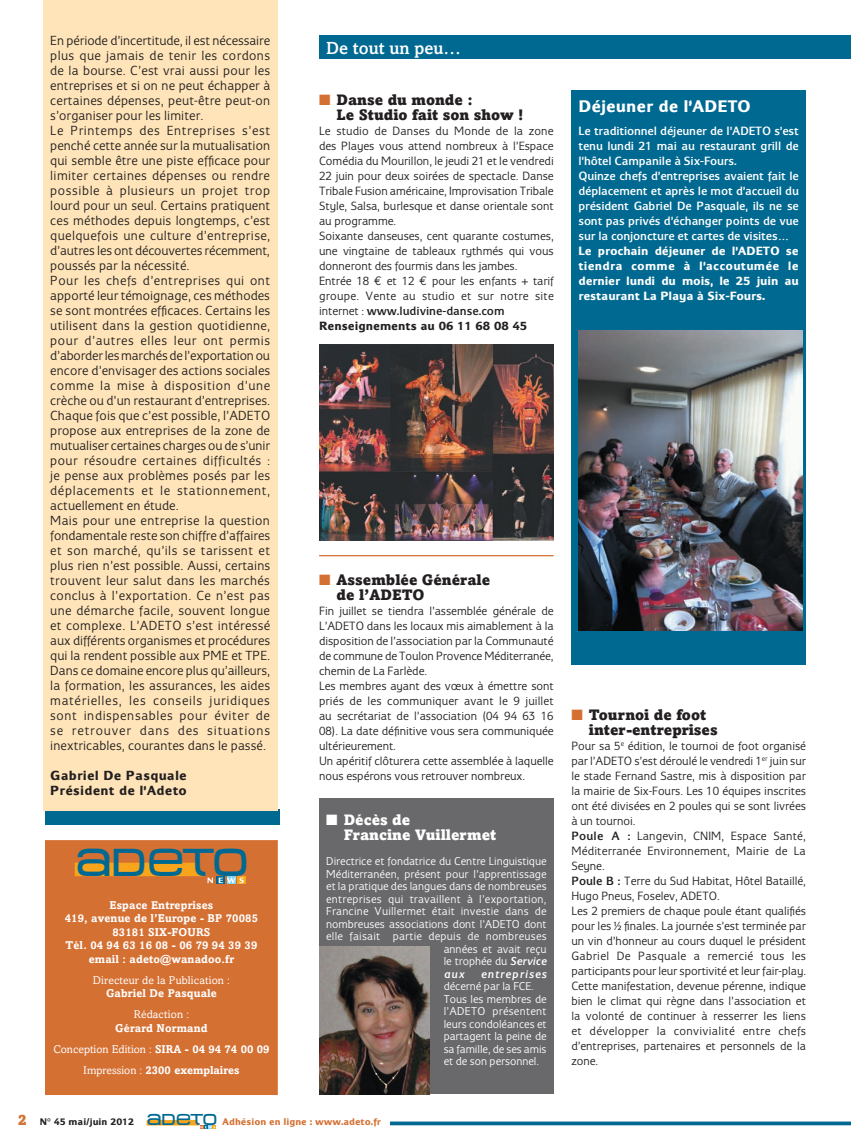
<style>
.page{position:relative;width:851px;height:1134px;background:#fff}
.page>*{position:absolute;margin:0;border:0;box-sizing:border-box;transform-origin:0 0}
.t1{font:38.75px "Metro DF";letter-spacing:-.01em;color:#006991}
.t2{font:700 17.5px "Eurocrat";color:#fff}
.t3{font:500 17.5px "Amasis";color:#fff}
.t4{font:900 15px/15px "Amasis";color:#231f20}
.t5{font:900 15px/15px "Amasis";color:#fff}
.t6{font:900 15px "Amasis";color:#d57033}
.t7{font:13.75px/15px "Eurocrat";letter-spacing:.015em;color:#231f20}
.t8{font:700 13.75px/15px "Eurocrat";letter-spacing:.015em;color:#231f20}
.t9{font:12.5px/15px "Eurocrat";color:#231f20}
.t10{font:500 12.5px/15px "Eurocrat";letter-spacing:-.01em;color:#fff}
.t11{font:700 12.5px/15px "Eurocrat";letter-spacing:-.01em;color:#fff;text-align:justify}
.t12{font:11.88px/12.5px "Eurocrat";color:#fff}
.t13{font:11.88px "Eurocrat";letter-spacing:.02em;color:#fff}
.t14{font:11.88px "Eurocrat";letter-spacing:.025em;color:#fff}
.t15{font:italic 500 11.88px "Eurocrat";letter-spacing:.075em;color:#fff}
.t16{font:700 11.25px/13.5px "Amasis";letter-spacing:.015em;color:#fff;text-align:center}
.t17{font:11.25px "Amasis";letter-spacing:.015em;color:#fff}
.t18{font:700 10px "Eurocrat";color:#d57033}
.s1{font-weight:400}
.s2{color:#d57033}
.s3{font-family:"Euro Mono"}
.s4{font-weight:500}
.s5{font-weight:700}
.s6{font-weight:500;font-style:italic}
.s7{color:#231f20}
.s8{font-family:"Metro DF";font-weight:400;font-size:15.75px;color:#006991}
</style>
<div class="page">
<div style="left:319px;top:35px;width:531px;height:23px;background:#006991"></div>
<hr style="left:319px;top:555px;width:234px;height:1px;background:#d57033">
<img style="left:319px;top:344px;width:234px;height:196px">
<svg style="left:147px;top:1120px;width:69px;height:9px"></svg>
<svg style="left:390px;top:1121px;width:460px;height:4px;background:#237da0"></svg>
<div style="left:46px;top:841px;width:231px;height:253px;background:#d57033"></div>
<div style="left:45px;top:840px;width:233px;height:255px;border:1px solid #d57033"></div>
<div style="left:45px;top:810px;width:234px;height:15px;background:#006991"></div>
<svg style="left:75px;top:863px;width:138px;height:20px"></svg>
<svg style="left:216px;top:877px;width:9px;height:7px"></svg>
<div style="left:227px;top:877px;width:8px;height:7px;background:#7cd3f6"></div>
<div style="left:237px;top:877px;width:9px;height:7px;background:#f9a51b"></div>
<svg style="left:219px;top:877px;width:25px;height:6px"></svg>
<div style="left:43px;top:0;width:234px;height:810px;background:#fee4b8"></div>
<div style="left:571px;top:90px;width:234px;height:575px;background:#006991"></div>
<img style="left:578px;top:330px;width:224px;height:300px">
<div style="left:319px;top:798px;width:234px;height:296px;background:#69696c"></div>
<img style="left:319px;top:947px;width:110px;height:147px">
<p class="t7" style="left:50px;top:32px;width:221px">En période d’incertitude, il est nécessaire plus que jamais de tenir les cordons de la bourse. C’est vrai aussi pour les entreprises et si on ne peut échapper à certaines dépenses, peut-être peut-on s’organiser pour les limiter.<br>Le Printemps des Entreprises s’est penché cette année sur la mutualisation qui semble être une piste efficace pour limiter certaines dépenses ou rendre possible à plusieurs un projet trop lourd pour un seul. Certains pratiquent ces méthodes depuis longtemps, c’est quelquefois une culture d’entreprise, d’autres les ont découvertes récemment, poussés par la nécessité.<br>Pour les chefs d’entreprises qui ont apporté leur témoignage, ces méthodes se sont montrées efficaces. Certains les utilisent dans la gestion quotidienne, pour d’autres elles leur ont permis d’aborder les marchés de l’exportation ou encore d’envisager des actions sociales comme la mise à disposition d’une crèche ou d’un restaurant d’entreprises.<br>Chaque fois que c’est possible, l’ADETo propose aux entreprises de la zone de mutualiser certaines charges ou de s’unir pour résoudre certaines difficultés : je pense aux problèmes posés par les déplacements et le stationnement, actuellement en étude.<br>Mais pour une entreprise la question fondamentale reste son chiffre d’affaires et son marché, qu’ils se tarissent et plus rien n’est possible. Aussi, certains trouvent leur salut dans les marchés conclus à l’exportation. Ce n’est pas une démarche facile, souvent longue et complexe. L’ADETo s’est intéressé aux différents organismes et procédures qui la rendent possible aux PME et TPE.<br>Dans ce domaine encore plus qu’ailleurs, la formation, les assurances, les aides matérielles, les conseils juridiques sont indispensables pour éviter de se retrouver dans des situations inextricables, courantes dans le passé.</p>
<p class="t8" style="left:50px;top:767px;width:138px">Gabriel De Pasquale<br>Président de l’Adeto</p>
<h1 class="t1" style="left:76px;top:841px;width:174px">ADETO</h1>
<p class="t16" style="left:65px;top:898px;width:195px">Espace Entreprises<br>419, avenue de l’Europe - BP 70085<br>83181 SIX-FOURS<br>Tél. 04 94 63 16 08 - 06 79 94 39 39 email : adeto@wanadoo.fr</p>
<p class="t17" style="left:93px;top:973px;width:139px">Directeur de la Publication :</p>
<p class="t16" style="left:106px;top:986px;width:112px">Gabriel De Pasquale</p>
<p class="t17" style="left:134px;top:1008px;width:57px">Rédaction :</p>
<p class="t16" style="left:53px;top:1017px;width:217px;line-height:21px">Gérard Normand<br><span class="s1">Conception Edition :</span> SIRA - 04 94 74 00 09<br><span class="s1">Impression :</span> 2300 exemplaires</p>
<h2 class="t3" style="left:326px;top:37px;width:136px">De tout un peu…</h2>
<p class="t4" style="left:336px;top:92px;width:188px;text-indent:-18px"><span class="s2">■</span> Danse du monde :<br>Le Studio fait son show !</p>
<p class="t9" style="left:319px;top:123px;width:236px">Le studio de Danses du Monde de la zone des Playes vous attend nombreux à l’Espace Comédia du Mourillon, le jeudi 21 et le vendredi 22 juin pour deux soirées de spectacle. Danse Tribale Fusion américaine, Improvisation Tribale Style, Salsa, burlesque et danse orientale sont au programme.<br>Soixante danseuses, cent quarante costumes, une vingtaine de tableaux rythmés qui vous donneront des fourmis dans les jambes.<br>Entrée 18 <span class="s3">€</span> et 12 <span class="s3">€</span> pour les enfants + tarif groupe. Vente au studio et sur notre site internet : <span class="s4">www.ludivine-danse.com </span><span class="s5">Renseignements au 06 11 68 08 45</span></p>
<p class="t4" style="left:336px;top:572px;width:155px;text-indent:-18px"><span class="s2">■</span> Assemblée Générale de l’ADETO</p>
<p class="t9" style="left:319px;top:603px;width:236px">Fin juillet se tiendra l’assemblée générale de L’ADETo dans les locaux mis aimablement à la disposition de l’association par la Communauté de commune de Toulon Provence Méditerranée, chemin de La Farlède.<br>Les membres ayant des vœux à émettre sont priés de les communiquer avant le 9 juillet au secrétariat de l’association (04 94 63 16<br>08). La date définitive vous sera communiquée ultérieurement.<br>Un apéritif clôturera cette assemblée à laquelle nous espérons vous retrouver nombreux.</p>
<p class="t5" style="left:343px;top:812px;width:154px;text-indent:-18px">■ Décès de<br>Francine Vuillermet</p>
<p class="t12" style="left:326px;top:854px;width:222px">Directrice et fondatrice du Centre Linguistique</p>
<p class="t12" style="left:326px;top:867px;width:222px">Méditerranéen, présent pour l’apprentissage</p>
<p class="t12" style="left:326px;top:879px;width:222px">et la pratique des langues dans de nombreuses</p>
<p class="t13" style="left:326px;top:892px;width:222px">entreprises qui travaillent à l’exportation,</p>
<p class="t13" style="left:326px;top:904px;width:222px">Francine Vuillermet était investie dans de</p>
<p class="t12" style="left:326px;top:917px;width:222px">nombreuses associations dont l’ADETo dont</p>
<p class="t14" style="left:326px;top:929px;width:222px">elle faisait partie depuis de nombreuses</p>
<p class="t12" style="left:443px;top:942px;width:104px">années et avait reçu</p>
<p class="t12" style="left:443px;top:954px;width:104px">le trophée du <span class="s6">Service</span></p>
<p class="t15" style="left:443px;top:967px;width:22px">aux</p>
<p class="t15" style="left:480px;top:967px;width:67px">entreprises</p>
<p class="t12" style="left:443px;top:980px;width:104px">décerné par la FCE.<br>Tous les membres de l’ADETo présentent leurs condoléances et partagent la peine de sa famille, de ses amis et de son personnel.</p>
<p class="t6" style="left:18px;top:1110px;width:10px">2</p>
<p class="t18" style="left:40px;top:1116px;width:342px"><span class="s7">N° 45 mai/juin 2012</span> <span class="s8">ADETO</span> Adhésion en ligne : www.adeto.fr</p>
<h2 class="t2" style="left:578px;top:95px;width:174px">Déjeuner de l’ADeto</h2>
<p class="t10" style="left:578px;top:123px;width:222px">Le traditionnel déjeuner de l’Adeto s’est tenu lundi 21 mai au restaurant grill de l’hôtel Campanile à Six-Fours.<br>Quinze chefs d’entreprises avaient fait le déplacement et après le mot d’accueil du président Gabriel de Pasquale, ils ne se sont pas privés d’échanger points de vue sur la conjoncture et cartes de visites…</p>
<p class="t11" style="left:578px;top:243px;width:222px">Le prochain déjeuner de l’ADeto se tiendra comme à l’accoutumée le dernier lundi du mois, le 25 juin au restaurant La Playa à Six-Fours.</p>
<p class="t4" style="left:589px;top:707px;width:130px;text-indent:-18px"><span class="s2">■</span> Tournoi de foot inter-entreprises</p>
<p class="t9" style="left:571px;top:738px;width:236px">Pour sa 5<sup>e</sup> édition, le tournoi de foot organisé par l’ADETo s’est déroulé le vendredi 1<sup>er</sup> juin sur le stade Fernand Sastre, mis à disposition par la mairie de Six-Fours. Les 10 équipes inscrites ont été divisées en 2 poules qui se sont livrées à un tournoi.<br><span class="s4">Poule A :</span> Langevin, CNIM, Espace Santé, Méditerranée Environnement, Mairie de La Seyne.<br><span class="s4">Poule B :</span> Terre du Sud Habitat, Hôtel Bataillé, Hugo Pneus, Foselev, ADETo.<br>Les 2 premiers de chaque poule étant qualifiés pour les ½ finales. La journée s’est terminée par un vin d’honneur au cours duquel le président Gabriel De Pasquale a remercié tous les participants pour leur sportivité et leur fair-play.<br>Cette manifestation, devenue pérenne, indique bien le climat qui règne dans l’association et la volonté de continuer à resserrer les liens et développer la convivialité entre chefs d’entreprises, partenaires et personnels de la zone.</p>
</div>
